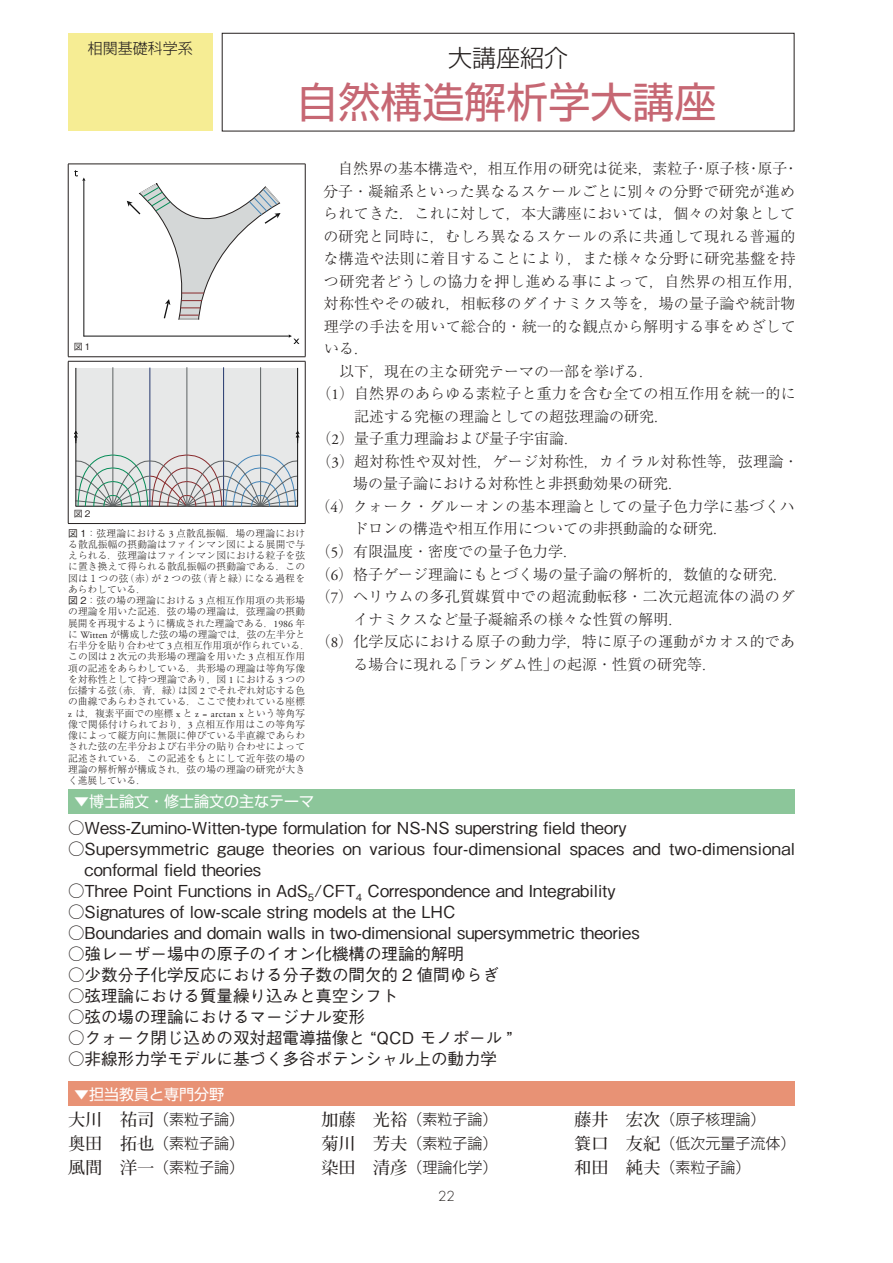
<style>
.page{position:relative;width:893px;height:1263px;background:#fff}
.page>*{position:absolute;margin:0;border:0;box-sizing:border-box;transform-origin:0 0}
.t1{font:42px "Shin Go Pr 5";color:#c66773}
.t2{font:300 24px "Shin Go Pr 5";color:#25201f}
.t3{font:500 16.5px "Gothic BBB Pr 5";color:#25201f}
.t4{font:500 16.5px/21px "Gothic BBB Pr 5";letter-spacing:.02em;color:#25201f}
.t5{font:300 15px "Ryumin Pr 6";letter-spacing:.015em;color:#25201f}
.t6{font:300 15px/24px "Shin Go Pro";color:#25201f;text-align:justify}
.t7{font:300 15px "Ryumin Pr 6";letter-spacing:.035em;color:#25201f}
.t8{font:15px "Shin Go Pr 5";color:#fff}
.t9{font:300 15px "Shin Go Pr 5";color:#25201f}
.t10{font:300 13.5px "Futura Std";color:#25201f}
.t11{font:300 9.75px/11.2px "Ryumin Pr 6";letter-spacing:.015em;color:#25201f}
.t12{font:500 9px "Gothic BBB Pr 5";color:#25201f}
.s1{font-family:"Gothic BBB Pro";font-weight:500}
.s2{font-family:"Ryumin Pro"}
.s3{font-family:"Adobe Garamond Pro";font-weight:400}
.s4{font-family:"Futo Min A101 Pr 5";font-weight:700;font-size:17.25px}
</style>
<div class="page">
<div style="left:68px;top:33px;width:145px;height:98px;background:#f6ed94"></div>
<div style="left:222px;top:33px;width:572px;height:98px;border:1px solid #25201f"></div>
<div style="left:68px;top:789px;width:727px;height:24px;background:#8cc69a"></div>
<div style="left:68px;top:1082px;width:727px;height:24px;background:#e89275"></div>
<hr style="left:68px;top:164px;width:237px;height:1px;background:#25201f">
<hr style="left:68px;top:164px;width:1px;height:193px;background:#25201f">
<hr style="left:305px;top:164px;width:1px;height:193px;background:#25201f">
<hr style="left:68px;top:356px;width:237px;height:1px;background:#25201f">
<hr style="left:68px;top:361px;width:237px;height:1px;background:#25201f">
<hr style="left:68px;top:361px;width:1px;height:162px;background:#25201f">
<hr style="left:305px;top:361px;width:1px;height:162px;background:#25201f">
<hr style="left:68px;top:523px;width:237px;height:1px;background:#25201f">
<hr style="left:84px;top:336px;width:205px;height:1px;background:#121212">
<hr style="left:84px;top:181px;width:1px;height:155px;background:#121212">
<svg style="left:74px;top:170px;width:11px;height:11px"></svg>
<svg style="left:289px;top:334px;width:10px;height:10px"></svg>
<svg style="left:127px;top:183px;width:154px;height:137px"></svg>
<div style="left:224px;top:368px;width:74px;height:138px;background:#e7e8e8"></div>
<div style="left:150px;top:368px;width:74px;height:138px;background:#e7e8e8"></div>
<div style="left:76px;top:368px;width:74px;height:138px;background:#e7e8e8"></div>
<hr style="left:76px;top:506px;width:222px;height:1px;background:#121212">
<hr style="left:223px;top:367px;width:1px;height:139px;background:#24366c">
<hr style="left:150px;top:368px;width:1px;height:138px;background:#24366c">
<hr style="left:260px;top:367px;width:1px;height:139px;background:#5d6162">
<hr style="left:187px;top:367px;width:1px;height:139px;background:#5d6162">
<hr style="left:113px;top:367px;width:1px;height:139px;background:#5d6162">
<svg style="left:75px;top:452px;width:222px;height:54px"></svg>
<hr style="left:76px;top:368px;width:1px;height:138px;background:#121212">
<hr style="left:297px;top:368px;width:1px;height:138px;background:#121212">
<svg style="left:295px;top:430px;width:4px;height:13px"></svg>
<svg style="left:74px;top:430px;width:4px;height:13px"></svg>
<p class="t9" style="left:88px;top:36px;width:107px">相関基礎科学系</p>
<h2 class="t2" style="left:448px;top:38px;width:121px">大講座紹介</h2>
<h1 class="t1" style="left:297px;top:67px;width:421px">自然構造解析学大講座</h1>
<p class="t12" style="left:74px;top:339px;width:18px">図1</p>
<p class="t12" style="left:74px;top:506px;width:18px">図2</p>
<p class="t11" style="left:68px;top:527px;width:243px"><span class="s1">図 1</span><span class="s2">：</span>弦理論における <span class="s3">3</span> 点散乱振幅<span class="s2">．</span>場の理論における散乱振幅の摂動論はファインマン図による展開で与えられる<span class="s2">．</span>弦理論はファインマン図における粒子を弦に置き換えて得られる散乱振幅の摂動論である<span class="s2">．</span>この図は１つの弦<span class="s2">（</span>赤<span class="s2">）</span>が <span class="s3">2</span> つの弦<span class="s2">（</span>青と緑<span class="s2">）</span>になる過程をあらわしている<span class="s2">．<br></span><span class="s1">図 2</span><span class="s2">：</span>弦の場の理論における <span class="s3">3</span> 点相互作用項の共形場の理論を用いた記述<span class="s2">．</span>弦の場の理論は<span class="s2">，</span>弦理論の摂動展開を再現するように構成された理論である<span class="s2">．</span><span class="s3">1986</span> 年に <span class="s3">Witten</span> が構成した弦の場の理論では<span class="s2">，</span>弦の左半分と右半分を貼り合わせて<span class="s3">3</span>点相互作用項が作られている<span class="s2">．</span>この図は <span class="s3">2</span> 次元の共形場の理論を用いた <span class="s3">3</span> 点相互作用項の記述をあらわしている<span class="s2">．</span>共形場の理論は等角写像を対称性として持つ理論であり<span class="s2">，</span>図 <span class="s3">1</span> における <span class="s3">3</span> つの伝播する弦<span class="s2">（</span>赤<span class="s2">，</span>青<span class="s2">，</span>緑<span class="s2">）</span>は図 <span class="s3">2</span> でそれぞれ対応する色の曲線であらわされている<span class="s2">．</span>ここで使われている座標<span class="s3">z</span> は<span class="s2">，</span>複素平面での座標 <span class="s3">x</span> と <span class="s3">z = arctan x</span> という等角写像で関係付けられており<span class="s2">，</span><span class="s3">3</span> 点相互作用はこの等角写像によって縦方向に無限に伸びている半直線であらわされた弦の左半分および右半分の貼り合わせによって記述されている<span class="s2">．</span>この記述をもとにして近年弦の場の理論の解析解が構成され<span class="s2">，</span>弦の場の理論の研究が大きく進展している<span class="s2">．</span></p>
<p class="t5" style="left:338px;top:157px;width:462px">自然界の基本構造や<span class="s2">，</span>相互作用の研究は従来<span class="s2">，</span>素粒子<span class="s2">・</span>原子核<span class="s2">・</span>原子<span class="s2">・</span></p>
<p class="t5" style="left:323px;top:180px;width:473px">分子<span class="s2">・</span>凝縮系といった異なるスケールごとに別々の分野で研究が進め</p>
<p class="t5" style="left:323px;top:202px;width:473px">られてきた<span class="s2">．</span>これに対して<span class="s2">，</span>本大講座においては<span class="s2">，</span>個々の対象として</p>
<p class="t5" style="left:323px;top:225px;width:473px">の研究と同時に<span class="s2">，</span>むしろ異なるスケールの系に共通して現れる普遍的</p>
<p class="t5" style="left:324px;top:247px;width:473px">な構造や法則に着目することにより<span class="s2">，</span>また様々な分野に研究基盤を持</p>
<p class="t7" style="left:324px;top:270px;width:481px">つ研究者どうしの協力を押し進める事によって<span class="s2">，</span>自然界の相互作用<span class="s2">，</span></p>
<p class="t5" style="left:324px;top:292px;width:473px">対称性やその破れ<span class="s2">，</span>相転移のダイナミクス等を<span class="s2">，</span>場の量子論や統計物</p>
<p class="t5" style="left:324px;top:315px;width:473px">理学の手法を用いて総合的<span class="s2">・</span>統一的な観点から解明する事をめざして</p>
<p class="t5" style="left:324px;top:337px;width:46px">いる<span class="s2">．</span></p>
<p class="t5" style="left:339px;top:360px;width:316px">以下<span class="s2">，</span>現在の主な研究テーマの一部を挙げる<span class="s2">．</span></p>
<p class="t5" style="left:317px;top:382px;width:481px"><span class="s2">（</span><span class="s3">1</span><span class="s2">）</span>自然界のあらゆる素粒子と重力を含む全ての相互作用を統一的に</p>
<p class="t5" style="left:354px;top:405px;width:316px">記述する究極の理論としての超弦理論の研究<span class="s2">．</span></p>
<p class="t5" style="left:316px;top:427px;width:264px"><span class="s2">（</span><span class="s3">2</span><span class="s2">）</span>量子重力理論および量子宇宙論<span class="s2">．</span></p>
<p class="t5" style="left:316px;top:450px;width:484px"><span class="s2">（</span><span class="s3">3</span><span class="s2">）</span>超対称性や双対性<span class="s2">，</span>ゲージ対称性<span class="s2">，</span>カイラル対称性等<span class="s2">，</span>弦理論<span class="s2">・</span></p>
<p class="t5" style="left:353px;top:472px;width:332px">場の量子論における対称性と非摂動効果の研究<span class="s2">．</span></p>
<p class="t5" style="left:316px;top:495px;width:481px"><span class="s2">（</span><span class="s3">4</span><span class="s2">）</span>クォーク<span class="s2">・</span>グルーオンの基本理論としての量子色力学に基づくハ</p>
<p class="t5" style="left:353px;top:517px;width:377px">ドロンの構造や相互作用についての非摂動論的な研究<span class="s2">．</span></p>
<p class="t5" style="left:316px;top:540px;width:264px"><span class="s2">（</span><span class="s3">5</span><span class="s2">）</span>有限温度<span class="s2">・</span>密度での量子色力学<span class="s2">．</span></p>
<p class="t5" style="left:316px;top:562px;width:474px"><span class="s2">（</span><span class="s3">6</span><span class="s2">）</span>格子ゲージ理論にもとづく場の量子論の解析的<span class="s2">，</span>数値的な研究<span class="s2">．</span></p>
<p class="t5" style="left:316px;top:585px;width:481px"><span class="s2">（</span><span class="s3">7</span><span class="s2">）</span>ヘリウムの多孔質媒質中での超流動転移<span class="s2">・</span>二次元超流体の渦のダ</p>
<p class="t5" style="left:353px;top:607px;width:332px">イナミクスなど量子凝縮系の様々な性質の解明<span class="s2">．</span></p>
<p class="t5" style="left:316px;top:630px;width:481px"><span class="s2">（</span><span class="s3">8</span><span class="s2">）</span>化学反応における原子の動力学<span class="s2">，</span>特に原子の運動がカオス的であ</p>
<p class="t5" style="left:353px;top:652px;width:365px">る場合に現れる<span class="s2">「</span>ランダム性<span class="s2">」</span>の起源<span class="s2">・</span>性質の研究等<span class="s2">．</span></p>
<p class="t8" style="left:74px;top:789px;width:242px">▼博士論文・修士論文の主なテーマ</p>
<p class="t3" style="left:68px;top:814px;width:560px">○Wess-Zumino-Witten-type formulation for NS-NS superstring field theory</p>
<p class="t4" style="left:85px;top:837px;width:712px;text-indent:-16px">○Supersymmetric gauge theories on various four-dimensional spaces and two-dimensional conformal field theories</p>
<p class="t3" style="left:68px;top:877px;width:549px">○Three Point Functions in AdS<sub>5</sub>/CFT<sub>4</sub> Correspondence and Integrability</p>
<p class="t3" style="left:68px;top:898px;width:389px">○Signatures of low-scale string models at the LHC</p>
<p class="t3" style="left:68px;top:919px;width:573px">○Boundaries and domain walls in two-dimensional supersymmetric theories</p>
<p class="t3" style="left:68px;top:940px;width:397px">○強レーザー場中の原子のイオン化機構の理論的解明</p>
<p class="t3" style="left:68px;top:961px;width:433px">○少数分子化学反応における分子数の間欠的 2 値間ゆらぎ</p>
<p class="t3" style="left:68px;top:982px;width:331px">○弦理論における質量繰り込みと真空シフト</p>
<p class="t3" style="left:68px;top:1003px;width:298px">○弦の場の理論におけるマージナル変形</p>
<p class="t3" style="left:68px;top:1024px;width:446px">○クォーク閉じ込めの双対超電導描像と “QCD モノポール ”</p>
<p class="t3" style="left:68px;top:1045px;width:430px">○非線形力学モデルに基づく多谷ポテンシャル上の動力学</p>
<p class="t8" style="left:74px;top:1081px;width:152px">▼担当教員と専門分野</p>
<p class="t6" style="left:68px;top:1105px;width:178px"><span class="s4">大川　祐司</span>（素粒子論）<span class="s4">奥田　拓也</span>（素粒子論）<span class="s4">風間　洋一</span>（素粒子論）</p>
<p class="t6" style="left:321px;top:1105px;width:178px"><span class="s4">加藤　光裕</span>（素粒子論）<span class="s4">菊川　芳夫</span>（素粒子論）<span class="s4">染田　清彦</span>（理論化学）</p>
<p class="t6" style="left:574px;top:1105px;width:223px;text-align:left"><span class="s4">藤井　宏次</span>（原子核理論）<br><span class="s4">簑口　友紀</span>（低次元量子流体）<span class="s4">和田　純夫</span>（素粒子論）</p>
<p class="t10" style="left:438px;top:1188px;width:18px">22</p>
</div>
